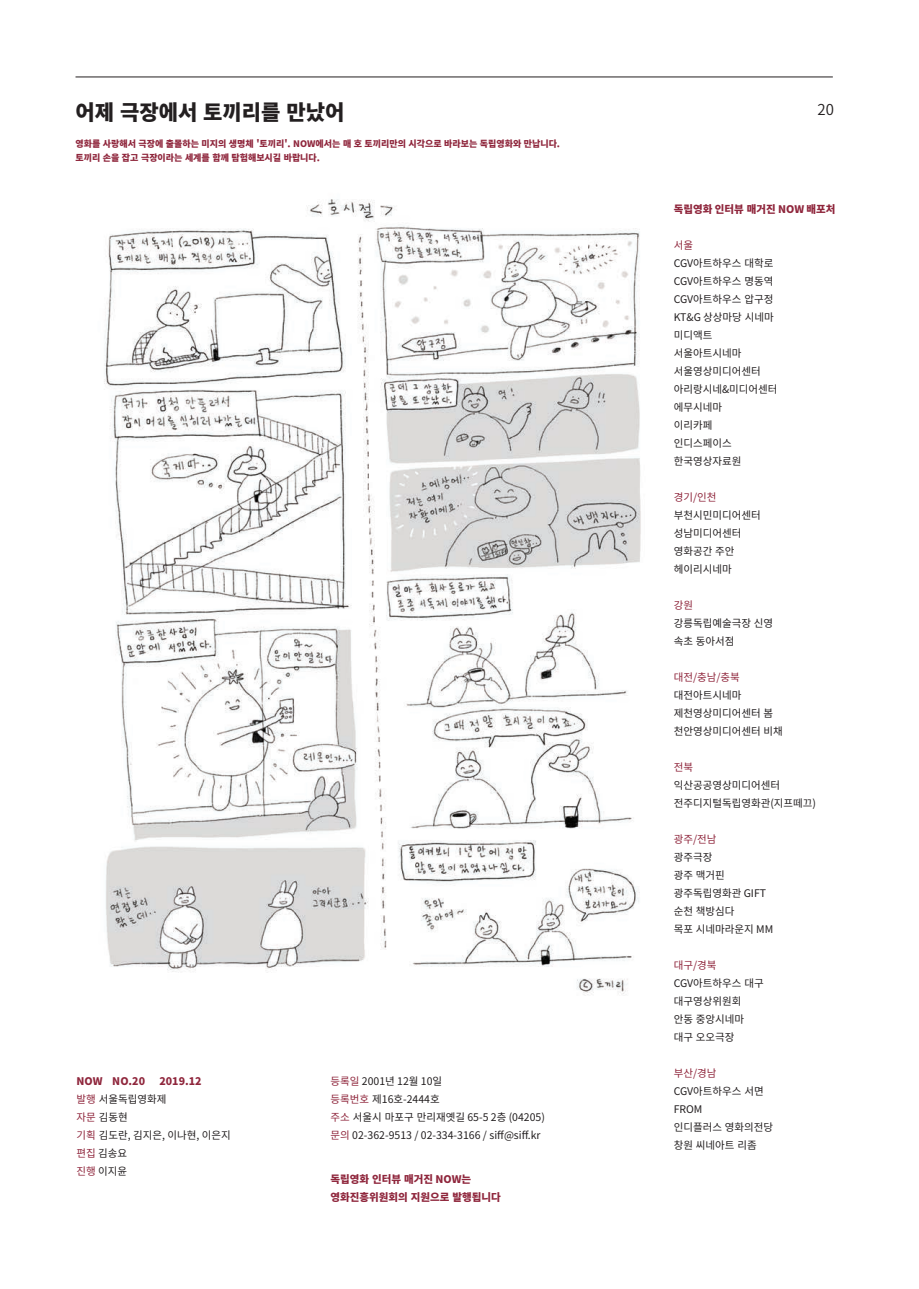
<style>
.page{position:relative;width:919px;height:1289px;background:#fff}
.page>*{position:absolute;margin:0;border:0;box-sizing:border-box;transform-origin:0 0}
.t1{font:900 21px "Noto Sans CJ Kkr";color:#231f20}
.t2{font:600 15px "Noto Sans CJ Kkr";color:#231f20}
.t3{font:10.5px/18px "Noto Sans CJ Kkr";color:#231f20}
.t4{font:900 10.5px/18px "Noto Sans CJ Kkr";color:#8f263c}
.t5{font:10.5px "Noto Sans CJ Kkr";color:#8f263c}
.t6{font:900 9px/13.5px "Noto Sans CJ Kkr";color:#8f263c}
.s1{font-weight:900;color:#8f263c}
.s2{color:#8f263c}
</style>
<div class="page">
<img style="left:104px;top:199px;width:537px;height:797px">
<hr style="left:75px;top:77px;width:757px;height:1px;background:#231f20">
<h1 class="t1" style="left:75px;top:100px;width:270px">어제 극장에서 토끼리를 만났어</h1>
<p class="t6" style="left:75px;top:137px;width:486px">영화를 사랑해서 극장에 출몰하는 미지의 생명체 '토끼리'. NOW에서는 매 호 토끼리만의 시각으로 바라보는 독립영화와 만납니다. 토끼리 손을 잡고 극장이라는 세계를 함께 탐험해보시길 바랍니다.</p>
<p class="t3" style="left:77px;top:1071px;width:155px;text-indent:83px"><span class="s1">2019.12<br></span><span class="s2">발행</span> 서울독립영화제<br><span class="s2">자문</span> 김동현<br><span class="s2">기획</span> 김도란, 김지은, 이나현, 이은지 <span class="s2">편집</span> 김송요<br><span class="s2">진행</span> 이지윤</p>
<p class="t3" style="left:330px;top:1071px;width:216px"><span class="s2">등록일</span> 2001년 12월 10일<br><span class="s2">등록번호</span> 제16호-2444호<br><span class="s2">주소</span> 서울시 마포구 만리재옛길 65-5 2층 (04205) <span class="s2">문의</span> 02-362-9513 / 02-334-3166 / siff@siff.kr</p>
<p class="t4" style="left:330px;top:1170px;width:172px">독립영화 인터뷰 매거진 NOW는 영화진흥위원회의 지원으로 발행됩니다</p>
<p class="t4" style="left:77px;top:1071px;width:70px">NOW NO.20</p>
<h2 class="t2" style="left:817px;top:101px;width:18px">20</h2>
<p class="t4" style="left:673px;top:200px;width:163px">독립영화 인터뷰 매거진 NOW 배포처</p>
<p class="t5" style="left:673px;top:239px;width:21px">서울</p>
<p class="t3" style="left:673px;top:254px;width:105px">CGV아트하우스 대학로<br>CGV아트하우스 명동역<br>CGV아트하우스 압구정<br>KT&amp;G 상상마당 시네마 미디액트 서울아트시네마 서울영상미디어센터 아리랑시네&amp;미디어센터 에무시네마<br>이리카페<br>인디스페이스 한국영상자료원</p>
<p class="t5" style="left:673px;top:491px;width:44px">경기/인천</p>
<p class="t3" style="left:673px;top:506px;width:88px">부천시민미디어센터 성남미디어센터 영화공간 주안 헤이리시네마</p>
<p class="t5" style="left:673px;top:599px;width:21px">강원</p>
<p class="t3" style="left:673px;top:614px;width:101px">강릉독립예술극장 신영 속초 동아서점</p>
<p class="t5" style="left:673px;top:671px;width:68px">대전/충남/충북</p>
<p class="t3" style="left:673px;top:686px;width:111px">대전아트시네마 제천영상미디어센터 봄 천안영상미디어센터 비채</p>
<p class="t5" style="left:673px;top:761px;width:21px">전북</p>
<p class="t3" style="left:673px;top:776px;width:144px">익산공공영상미디어센터 전주디지털독립영화관(지프떼끄)</p>
<p class="t5" style="left:673px;top:833px;width:44px">광주/전남</p>
<p class="t3" style="left:673px;top:848px;width:101px">광주극장<br>광주 맥거핀 광주독립영화관 GIFT 순천 책방심다<br>목포 시네마라운지 MM</p>
<p class="t5" style="left:673px;top:959px;width:44px">대구/경북</p>
<p class="t3" style="left:673px;top:974px;width:92px">CGV아트하우스 대구 대구영상위원회<br>안동 중앙시네마 대구 오오극장</p>
<p class="t5" style="left:673px;top:1067px;width:44px">부산/경남</p>
<p class="t3" style="left:673px;top:1082px;width:101px">CGV아트하우스 서면<br>FROM<br>인디플러스 영화의전당 창원 씨네아트 리좀</p>
</div>
